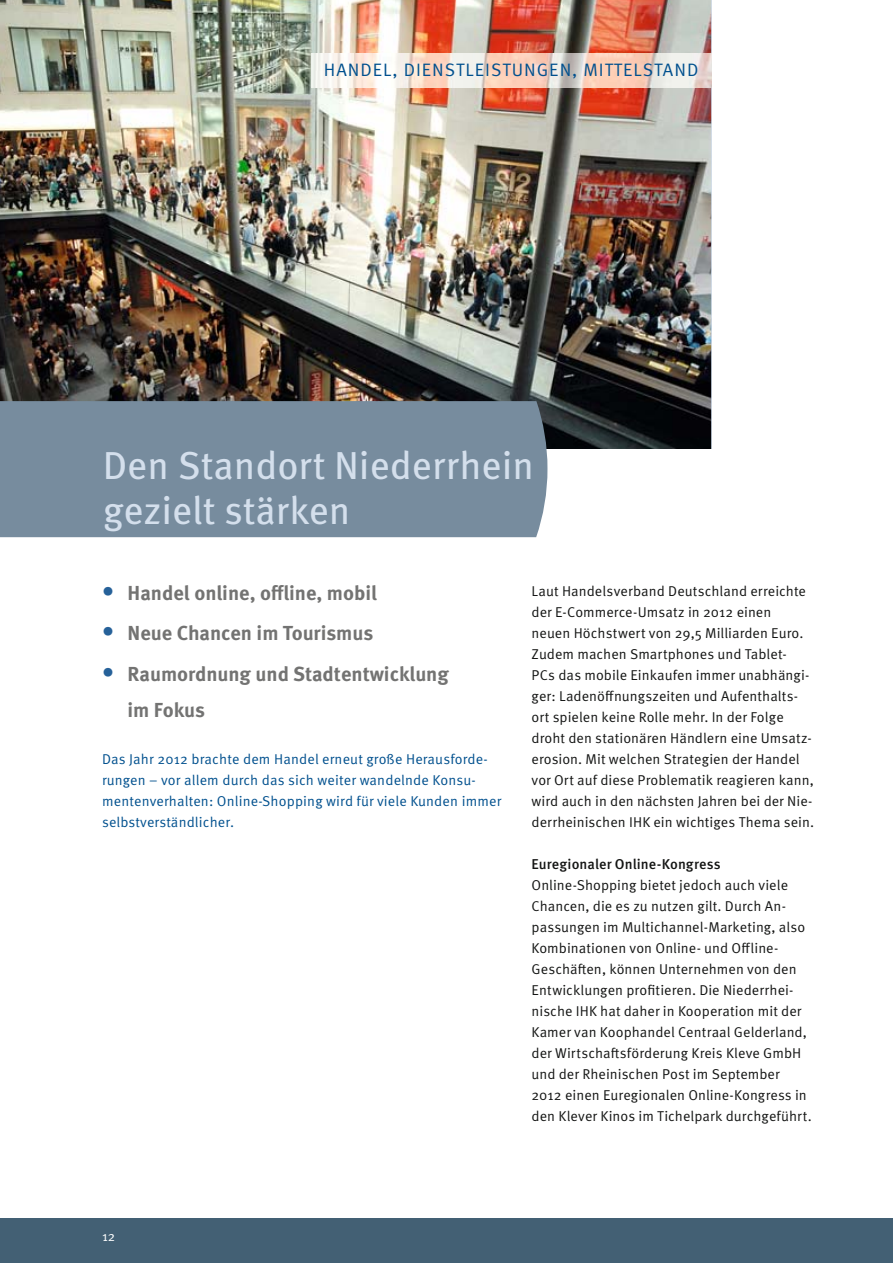
<style>
.page{position:relative;width:893px;height:1263px;background:#fff}
.page>*{position:absolute;margin:0;border:0;box-sizing:border-box;transform-origin:0 0}
.t1{font:39px/45px "Meta OT";color:#d4dfec}
.t2{font:700 20.25px/36px "Meta OT";color:#737372}
.t3{font:18px "Meta OT Norm";letter-spacing:.055em;color:#00508e}
.t4{font:14.25px/21px "Meta OT Norm";color:#131413}
.t5{font:14.25px/21px "Meta OT Norm";letter-spacing:.01em;color:#00508e}
.t6{font:500 14.25px "Meta OT";letter-spacing:.005em;color:#131413}
.t7{font:13.5px "Meta OT Norm";color:#fff}
.s1{font-size:24.75px;color:#266199}
</style>
<div class="page">
<div style="left:0;top:1218px;width:893px;height:45px;background:#436074"></div>
<img style="left:0;top:0;width:711px;height:449px">
<div style="left:0;top:401px;width:547px;height:136px;background:#778c9e"></div>
<img style="left:311px;top:53px;width:400px;height:34px">
<p class="t3" style="left:324px;top:63px;width:376px">HANDEL, DIENSTLEISTUNGEN, MITTELSTAND</p>
<h1 class="t1" style="left:103px;top:445px;width:433px">Den Standort Niederrhein gezielt stärken</h1>
<h2 class="t2" style="left:102px;top:576px;width:277px"><span class="s1">•</span> Handel online, offline, mobil</h2>
<h2 class="t2" style="left:102px;top:617px;width:273px"><span class="s1">•</span> Neue Chancen im Tourismus</h2>
<h2 class="t2" style="left:128px;top:657px;width:323px;text-indent:-26px"><span class="s1">•</span> Raumordnung und Stadtentwicklung im Fokus</h2>
<p class="t5" style="left:102px;top:750px;width:401px">Das Jahr 2012 brachte dem Handel erneut große Herausforde&shy;rungen – vor allem durch das sich weiter wandelnde Konsu&shy;mentenverhalten: Online-Shopping wird für viele Kunden immer selbstverständlicher.</p>
<p class="t4" style="left:531px;top:582px;width:284px">Laut Handelsverband Deutschland erreichte der E-Commerce-Umsatz in 2012 einen<br>neuen Höchstwert von 29,5 Milliarden Euro.<br>Zudem machen Smartphones und Tablet-<br>PCs das mobile Einkaufen immer unabhängi&shy;ger: Laden öffnungs zeiten und Aufenthalts&shy;ort spielen keine Rolle mehr. In der Folge droht den stationären Händlern eine Umsatz&shy;erosion. Mit welchen Strategien der Handel vor Ort auf diese Problematik reagieren kann, wird auch in den nächsten Jahren bei der Nie&shy;derrheinischen IHK ein wichtiges Thema sein.</p>
<p class="t6" style="left:531px;top:859px;width:191px">Euregionaler Online-Kongress</p>
<p class="t4" style="left:531px;top:876px;width:282px">Online-Shopping bietet jedoch auch viele Chancen, die es zu nutzen gilt. Durch An&shy;passungen im Multichannel-Marketing, also Kombinationen von Online- und Offline-Geschäften, können Unternehmen von den Entwicklungen profitieren. Die Niederrhei&shy;nische IHK hat daher in Kooperation mit der Kamer van Koophandel Centraal Gelderland, der Wirtschaftsförderung Kreis Kleve GmbH und der Rheinischen Post im September 2012 einen Euregionalen Online-Kongress in den Klever Kinos im Tichel park durchgeführt.</p>
<p class="t7" style="left:102px;top:1231px;width:15px">12</p>
</div>
